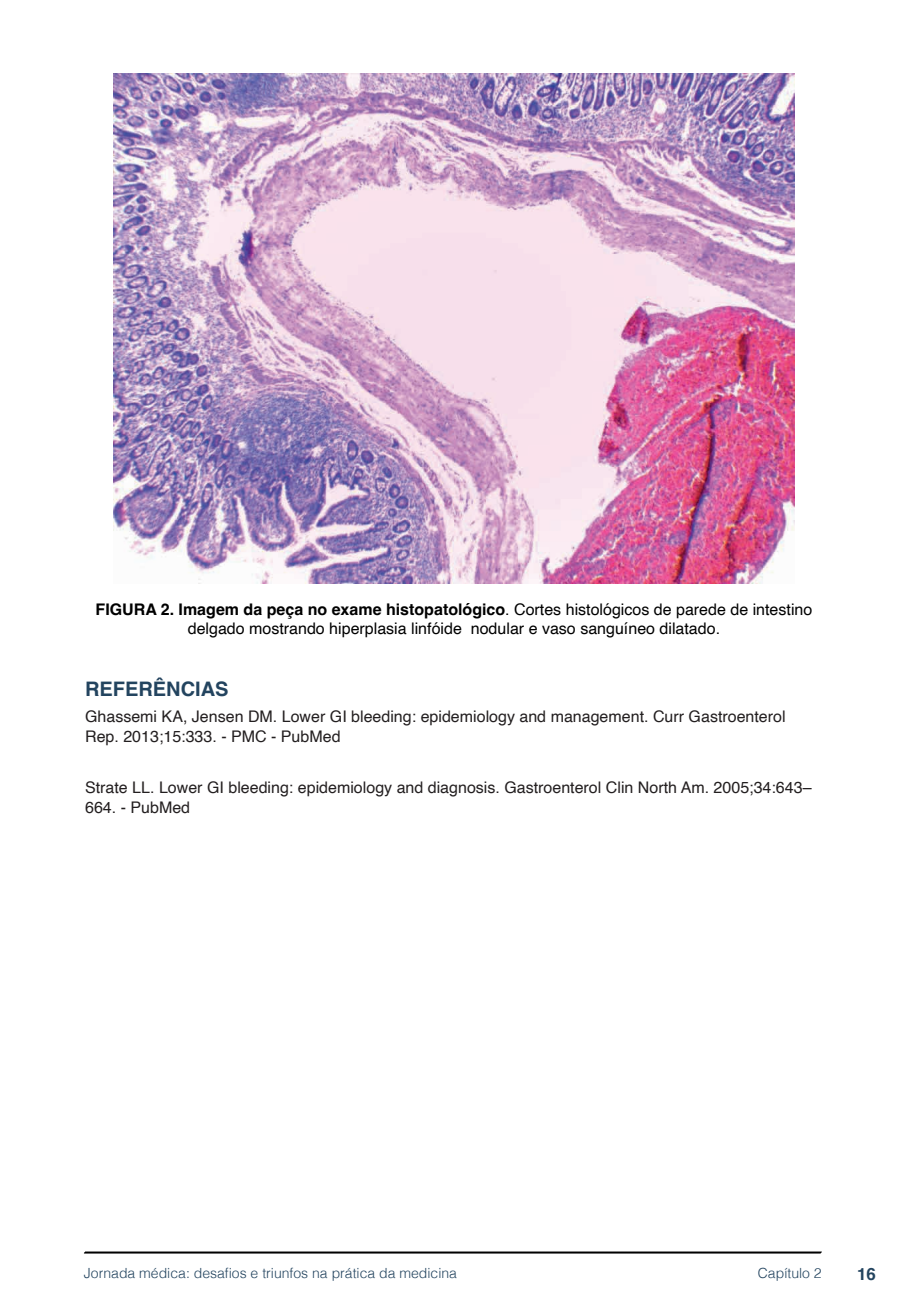
<style>
.page{position:relative;width:908px;height:1304px;background:#fff}
.page>*{position:absolute;margin:0;border:0;box-sizing:border-box;transform-origin:0 0}
.t1{font:700 20px "Helvetica";color:#23445f}
.t2{font:700 16.8px "Helvetica";color:#23445f}
.t3{font:16px/20px "Helvetica";color:#231f20}
.t4{font:16px/19.2px "Helvetica";color:#000;text-align:center}
.t5{font:300 14px "Helvetica";color:#23445f}
.s1{font-weight:700}
</style>
<div class="page">
<svg style="left:84px;top:1251px;width:737px;height:3px;background:#515151"></svg>
<img style="left:113px;top:74px;width:681px;height:510px">
<p class="t4" style="left:95px;top:600px;width:718px"><span class="s1">FIGURA 2. Imagem da peça no exame histopatológico</span>. Cortes histológicos de parede de intestino delgado mostrando hiperplasia linfóide nodular e vaso sanguíneo dilatado.</p>
<p class="t1" style="left:85px;top:677px;width:145px">REFERÊNCIAS</p>
<p class="t3" style="left:85px;top:707px;width:701px">Ghassemi KA, Jensen DM. Lower GI bleeding: epidemiology and management. Curr Gastroenterol<br>Rep. 2013;15:333. - PMC - PubMed</p>
<p class="t3" style="left:85px;top:778px;width:727px">Strate LL. Lower GI bleeding: epidemiology and diagnosis. Gastroenterol Clin North Am. 2005;34:643–<br>664. - PubMed</p>
<p class="t5" style="left:84px;top:1261px;width:374px">Jornada médica: desafios e triunfos na prática da medicina</p>
<p class="t5" style="left:757px;top:1261px;width:65px">Capítulo 2</p>
<p class="t2" style="left:856px;top:1264px;width:20px">16</p>
</div>
